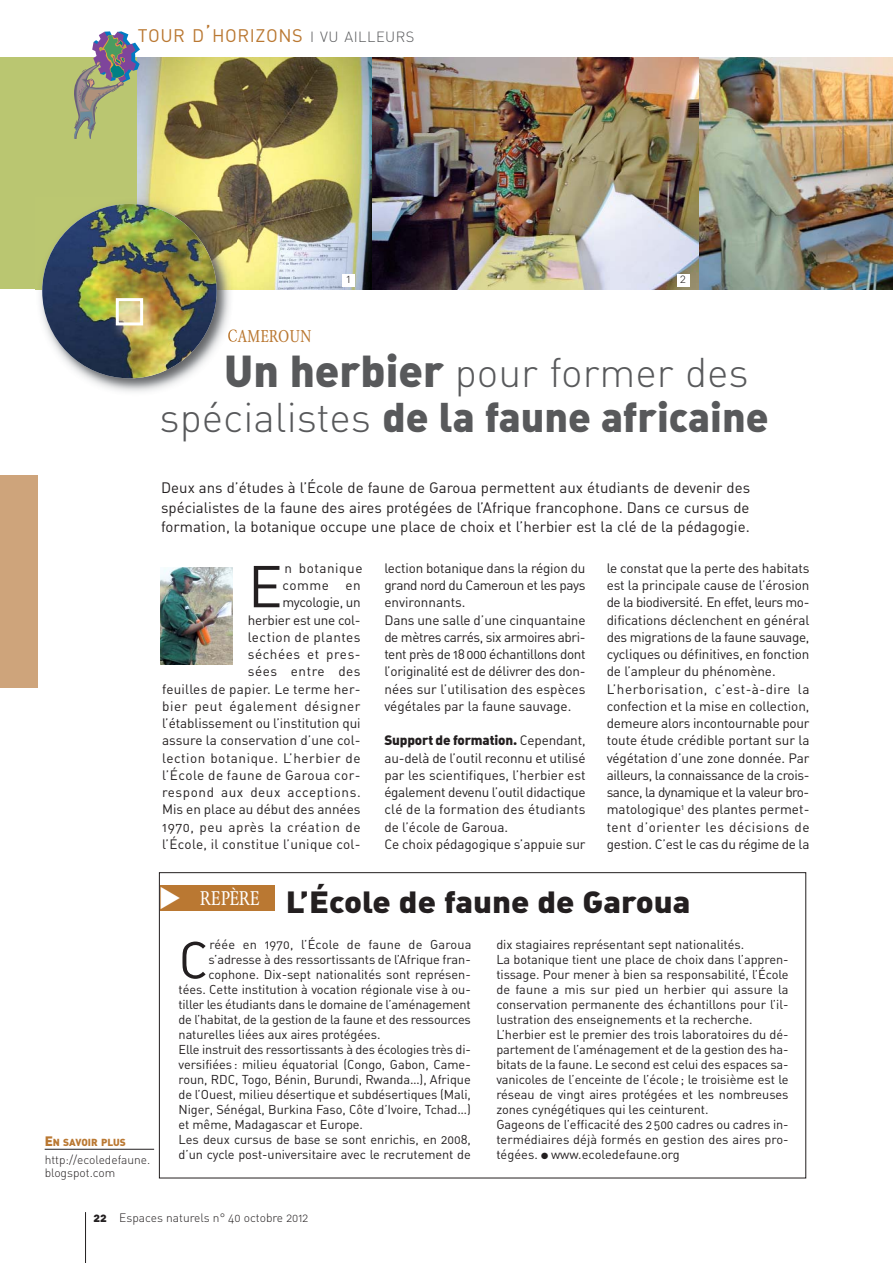
<style>
.page{position:relative;width:893px;height:1263px;background:#fff}
.page>*{position:absolute;margin:0;border:0;box-sizing:border-box;transform-origin:0 0}
.t1{font:58.05px "DIN Regular Alternate";color:#231f20}
.t2{font:51.45px "DIN Regular Alternate";color:#231f20}
.t3{font:40.95px "DIN Black Alternate";color:#58595b}
.t4{font:40.95px "DIN Light Alternate";color:#58595b}
.t5{font:30.3px "DIN Black Alternate";color:#231f20;scale:1.09 1}
.t6{font:18px "DIN";letter-spacing:.035em;color:#ba7832}
.t7{font:condensed 16.8px "Garamond BE";letter-spacing:.02em;color:#ba7832}
.t8{font:15px/19.5px "DIN Regular Alternate";color:#231f20;text-align:justify}
.t9{font:13.5px/17.2px "DIN Regular Alternate";letter-spacing:-.005em;color:#231f20}
.t10{font:13.5px/17.2px "DIN Regular Alternate";letter-spacing:.025em;color:#231f20;text-align:right}
.t11{font:13.5px "DIN Black Alternate";letter-spacing:-.015em;color:#231f20}
.t12{font:12.75px/15px "DIN Regular Alternate";letter-spacing:-.005em;color:#231f20}
.t13{font:12.75px "DIN Regular Alternate";letter-spacing:.015em;color:#231f20}
.t14{font:12px/13.5px "DIN Light Alternate";color:#231f20}
.t15{font:900 10.2px "DIN";color:#ba7832}
.s1{font-size:24px}
.s2{font-weight:300;font-size:14.7px;color:#58595b}
.s3{font-family:"DIN Black Alternate";font-size:44.1px}
.s4{font-family:"DIN Light Alternate"}
.s5{font-size:13.5px}
.s6{font-family:"DIN Regular Alternate"}
.s7{font-family:"DIN Black Alternate"}
</style>
<div class="page">
<hr style="left:85px;top:1212px;width:1px;height:51px;background:#231f20">
<div style="left:0;top:57px;width:892px;height:232px;background:#bac671"></div>
<img style="left:698px;top:57px;width:194px;height:232px">
<img style="left:368px;top:57px;width:330px;height:232px">
<img style="left:161px;top:567px;width:72px;height:98px">
<div style="left:160px;top:885px;width:114px;height:26px;background:#ba7832"></div>
<img style="left:138px;top:58px;width:233px;height:231px">
<img style="left:35px;top:197px;width:201px;height:195px">
<svg style="left:228px;top:329px;width:8px;height:13px"></svg>
<img style="left:42px;top:204px;width:175px;height:174px;border-radius:50%">
<div style="left:0;top:475px;width:37px;height:213px;background:#cea47b"></div>
<svg style="left:74px;top:31px;width:66px;height:108px"></svg>
<img style="left:109px;top:291px;width:54px;height:54px">
<img style="left:120px;top:302px;width:19px;height:19px">
<div style="left:116px;top:298px;width:27px;height:27px;border:3px solid #fff"></div>
<hr style="left:45px;top:1149px;width:109px;height:1px;background:#231f20">
<div style="left:342px;top:274px;width:12px;height:12px;background:#fff"></div>
<div style="left:677px;top:274px;width:12px;height:12px;background:#fff"></div>
<h3 class="t6" style="left:138px;top:29px;width:278px">TOUR D<span class="s1">’</span>HORIZONS <span class="s2">I VU AILLEURS</span></h3>
<h3 class="t7" style="left:227px;top:329px;width:86px">CAMEROUN</h3>
<p class="t14" style="left:346px;top:274px;width:6px">1</p>
<p class="t14" style="left:680px;top:274px;width:7px">2</p>
<h3 class="t4" style="left:224px;top:358px;width:526px"><span class="s3">Un herbier</span> pour former des</h3>
<h3 class="t3" style="left:159px;top:403px;width:610px"><span class="s4">spécialistes</span> de la faune africaine</h3>
<p class="t15" style="left:45px;top:1139px;width:83px"><span class="s5">E</span>N SAVOIR PLUS</p>
<p class="t14" style="left:45px;top:1154px;width:107px">http://ecoledefaune. blogspot.com</p>
<p class="t8" style="left:161px;top:480px;width:590px">Deux ans d’études à l’École de faune de Garoua permettent aux étudiants de devenir des spécialistes de la faune des aires protégées de l’Afrique francophone. Dans ce cursus de formation, la botanique occupe une place de choix et l’herbier est la clé de la pédagogie.</p>
<p class="t9" style="left:384px;top:561px;width:203px">lection botanique dans la région du grand nord du Cameroun et les pays environnants.<br>Dans une salle d’une cinquantaine de mètres carrés, six armoires abri&shy;tent près de 18000 échantillons dont l’originalité est de délivrer des don&shy;nées sur l’utilisation des espèces végétales par la faune sauvage.</p>
<p class="t11" style="left:384px;top:736px;width:203px">Support de formation. <span class="s6">Cependant,</span></p>
<p class="t9" style="left:384px;top:751px;width:203px">au-delà de l’outil reconnu et utilisé par les scientifiques, l’herbier est également devenu l’outil didactique clé de la formation des étudiants de l’école de Garoua.<br>Ce choix pédagogique s’appuie sur</p>
<h3 class="t5" style="left:200px;top:891px;width:451px"><sup>REPÈRE</sup> L’École de faune de Garoua</h3>
<h2 class="t2" style="left:178px;top:942px;width:32px">C</h2>
<p class="t13" style="left:209px;top:939px;width:264px">réée en 1970, l’École de faune de Garoua</p>
<p class="t10" style="left:162px;top:561px;width:202px">n botanique<br>comme en<br>mycologie, un<br>herbier est une col-<br>lection de plantes<br>séchées et pres-<br>sées entre des<br>feuilles de papier. Le terme her&shy;bier peut également désigner l’établissement ou l’institution qui assure la conservation d’une col&shy;lection botanique. L’herbier de l’École de faune de Garoua cor&shy;respond aux deux acceptions.<br>Mis en place au début des années<br>1970, peu après la création de l’École, il constitue l’unique col-</p>
<p class="t9" style="left:606px;top:561px;width:204px">le constat que la perte des habitats est la principale cause de l’érosion de la biodiversité. En effet, leurs mo&shy;difications déclenchent en général des migrations de la faune sauvage, cycliques ou définitives, en fonction de l’ampleur du phénomène.<br>L’herborisation, c’est-à-dire la confection et la mise en collection, demeure alors incontournable pour toute étude crédible portant sur la végétation d’une zone donnée. Par ailleurs, la connaissance de la crois&shy;sance, la dynamique et la valeur bro&shy;matologique<sup>1</sup> des plantes permet&shy;tent d’orienter les décisions de gestion. C’est le cas du régime de la</p>
<h1 class="t1" style="left:248px;top:566px;width:36px">E</h1>
<p class="t12" style="left:496px;top:938px;width:294px">dix stagiaires représentant sept nationalités.<br>La botanique tient une place de choix dans l’appren&shy;tissage. Pour mener à bien sa responsabilité, l’École de faune a mis sur pied un herbier qui assure la conservation permanente des échantillons pour l’il&shy;lustration des enseignements et la recherche.<br>L’herbier est le premier des trois laboratoires du dé&shy;partement de l’aménagement et de la gestion des ha&shy;bitats de la faune. Le second est celui des espaces sa&shy;vanicoles de l’enceinte de l’école; le troisième est le réseau de vingt aires protégées et les nombreuses zones cynégétiques qui les ceinturent.<br>Gageons de l’efficacité des 2 500 cadres ou cadres in&shy;termédiaires déjà formés en gestion des aires pro&shy;tégées. ● www.ecoledefaune.org</p>
<p class="t12" style="left:208px;top:953px;width:264px">s’adresse à des ressortissants de l’Afrique fran-</p>
<p class="t12" style="left:208px;top:968px;width:264px">cophone. Dix-sept nationalités sont représen-</p>
<p class="t12" style="left:178px;top:983px;width:294px">tées. Cette institution à vocation régionale vise à ou-</p>
<p class="t12" style="left:178px;top:998px;width:294px">tiller les étudiants dans le domaine de l’aménagement</p>
<p class="t12" style="left:178px;top:1013px;width:294px">de l’habitat, de la gestion de la faune et des ressources</p>
<p class="t12" style="left:178px;top:1028px;width:203px">naturelles liées aux aires protégées.</p>
<p class="t12" style="left:178px;top:1043px;width:294px">Elle instruit des ressortissants à des écologies très di-</p>
<p class="t12" style="left:178px;top:1058px;width:294px">versifiées: milieu équatorial (Congo, Gabon, Came-</p>
<p class="t12" style="left:178px;top:1073px;width:294px">roun, RDC, Togo, Bénin, Burundi, Rwanda…), Afrique</p>
<p class="t12" style="left:178px;top:1088px;width:294px">de l’Ouest, milieu désertique et subdésertiques (Mali,</p>
<p class="t12" style="left:178px;top:1103px;width:294px">Niger, Sénégal, Burkina Faso, Côte d’Ivoire, Tchad…)</p>
<p class="t12" style="left:178px;top:1118px;width:186px">et même, Madagascar et Europe.</p>
<p class="t12" style="left:178px;top:1133px;width:294px">Les deux cursus de base se sont enrichis, en 2008,</p>
<p class="t12" style="left:178px;top:1148px;width:294px">d’un cycle post-universitaire avec le recrutement de</p>
<p class="t14" style="left:93px;top:1212px;width:216px"><span class="s7">22</span> Espaces naturels n° 40 octobre 2012</p>
</div>
